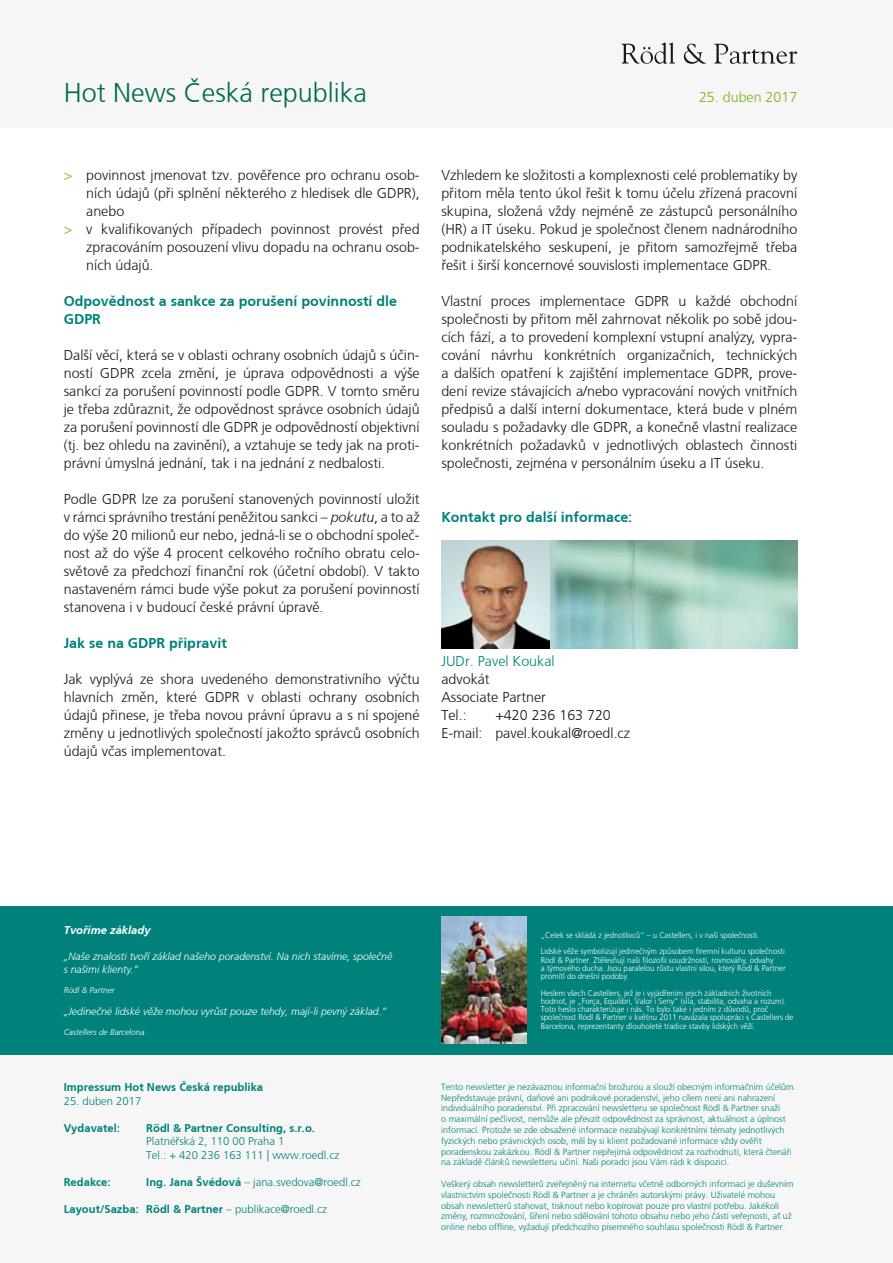
<style>
.page{position:relative;width:893px;height:1263px;background:#fff}
.page>*{position:absolute;margin:0;border:0;box-sizing:border-box;transform-origin:0 0}
.t1{font:300 27px "Frutiger CE";color:#006a4d}
.t2{font:300 14.25px/18px "Frutiger CE";color:#1a171b;text-align:justify}
.t3{font:700 14.25px/18px "Frutiger CE";color:#00827b}
.t4{font:300 14.25px "Frutiger CE";color:#00827b}
.t5{font:300 14.25px "Frutiger CE";color:#7ab51d}
.t6{font:700 11.25px "Frutiger CE";color:#00827b}
.t7{font:300 11.25px/13.5px "Frutiger CE";color:#00827b}
.t8{font:italic 700 11.25px "Frutiger CE";color:#fff}
.t9{font:italic 300 10.5px/12.6px "Frutiger CE";color:#fff}
.t10{font:300 9px/10.8px "Frutiger CE";color:#00827b}
.t11{font:300 8.25px/8.2px "Frutiger CE";color:#fff;scale:.95 1}
.t12{font:italic 300 8.25px "Frutiger CE";color:#fff}
.s1{color:#7ab51d}
.s2{font-style:italic}
.s3{font-weight:700}
.s4{font-weight:300}
</style>
<div class="page">
<div style="left:0;top:0;width:893px;height:128px;background:#f5f6f5"></div>
<div style="left:0;top:1054px;width:893px;height:209px;background:#f5f6f5"></div>
<div style="left:0;top:906px;width:893px;height:148px;background:#00827b"></div>
<img style="left:441px;top:916px;width:85px;height:128px">
<svg style="left:621px;top:43px;width:54px;height:21px"></svg>
<svg style="left:684px;top:44px;width:22px;height:20px"></svg>
<svg style="left:714px;top:43px;width:83px;height:21px"></svg>
<img style="left:441px;top:540px;width:356px;height:108px">
<h1 class="t1" style="left:64px;top:77px;width:305px">Hot News Česká republika</h1>
<p class="t5" style="left:699px;top:89px;width:100px">25. duben 2017</p>
<p class="t2" style="left:64px;top:166px;width:357px"><span class="s1">&gt;</span> povinnost jmenovat tzv. pověřence pro ochranu osob-</p>
<p class="t2" style="left:86px;top:184px;width:335px">ních údajů (při splnění některého z hledisek dle GDPR),</p>
<p class="t2" style="left:86px;top:202px;width:40px">anebo</p>
<p class="t2" style="left:64px;top:220px;width:357px"><span class="s1">&gt;</span> v kvalifikovaných případech povinnost provést před</p>
<p class="t2" style="left:86px;top:238px;width:335px">zpracováním posouzení vlivu dopadu na ochranu osob-</p>
<p class="t2" style="left:86px;top:256px;width:69px">ních údajů.</p>
<p class="t3" style="left:64px;top:292px;width:335px">Odpovědnost a sankce za porušení povinností dle<br>GDPR</p>
<p class="t2" style="left:64px;top:346px;width:357px">Další věcí, která se v oblasti ochrany osobních údajů s účin&shy;ností GDPR zcela změní, je úprava odpovědnosti a výše sankcí za porušení povinností podle GDPR. V tomto směru je třeba zdůraznit, že odpovědnost správce osobních údajů za porušení povinností dle GDPR je odpovědností objektivní (tj. bez ohledu na zavinění), a vztahuje se tedy jak na proti&shy;právní úmyslná jednání, tak i na jednání z nedbalosti.</p>
<p class="t2" style="left:64px;top:490px;width:357px">Podle GDPR lze za porušení stanovených povinností uložit v rámci správního trestání peněžitou sankci – <span class="s2">pokutu</span>, a to až do výše 20 milionů eur nebo, jedná-li se o obchodní společ&shy;nost až do výše 4 procent celkového ročního obratu celo&shy;světově za předchozí finanční rok (účetní období). V takto nastaveném rámci bude výše pokut za porušení povinností stanovena i v budoucí české právní úpravě.</p>
<p class="t3" style="left:64px;top:634px;width:165px">Jak se na GDPR připravit</p>
<p class="t2" style="left:64px;top:670px;width:357px">Jak vyplývá ze shora uvedeného demonstrativního výčtu hlavních změn, které GDPR v oblasti ochrany osobních údajů přinese, je třeba novou právní úpravu a s ní spojené změny u jednotlivých společností jakožto správců osobních údajů včas implementovat.</p>
<p class="t2" style="left:441px;top:166px;width:357px">Vzhledem ke složitosti a komplexnosti celé problematiky by přitom měla tento úkol řešit k tomu účelu zřízená pracovní skupina, složená vždy nejméně ze zástupců personálního (HR) a IT úseku. Pokud je společnost členem nadnárodního podnikatelského seskupení, je přitom samozřejmě třeba řešit i širší koncernové souvislosti implementace GDPR.</p>
<p class="t2" style="left:441px;top:292px;width:357px">Vlastní proces implementace GDPR u každé obchodní společnosti by přitom měl zahrnovat několik po sobě jdou&shy;cích fází, a to provedení komplexní vstupní analýzy, vypra&shy;cování návrhu konkrétních organizačních, technických a dalších opatření k zajištění implementace GDPR, prove&shy;dení revize stávajících a/nebo vypracování nových vnitřních předpisů a další interní dokumentace, která bude v plném souladu s požadavky dle GDPR, a konečně vlastní realizace konkrétních požadavků v jednotlivých oblastech činnosti společnosti, zejména v personálním úseku a IT úseku.</p>
<p class="t3" style="left:441px;top:508px;width:192px">Kontakt pro další informace:</p>
<p class="t4" style="left:441px;top:653px;width:115px">JUDr. Pavel Koukal</p>
<p class="t2" style="left:441px;top:670px;width:106px;text-align:left">advokát<br>Associate Partner<br>Tel.:</p>
<p class="t2" style="left:441px;top:706px;width:190px;text-indent:54px">+420 236 163 720<br>E-mail: pavel.koukal@roedl.cz</p>
<p class="t8" style="left:64px;top:923px;width:88px">Tvoříme základy</p>
<p class="t9" style="left:64px;top:950px;width:330px">„Naše znalosti tvoří základ našeho poradenství. Na nich stavíme, společně s našimi klienty.“</p>
<p class="t12" style="left:64px;top:985px;width:52px">Rödl &amp; Partner</p>
<p class="t9" style="left:64px;top:1005px;width:324px">„Jedinečné lidské věže mohou vyrůst pouze tehdy, mají-li pevný základ.“</p>
<p class="t12" style="left:64px;top:1027px;width:82px">Castellers de Barcelona</p>
<p class="t6" style="left:64px;top:1081px;width:201px">Impressum Hot News Česká republika</p>
<p class="t7" style="left:64px;top:1094px;width:79px">25. duben 2017</p>
<p class="t6" style="left:64px;top:1121px;width:58px">Vydavatel:</p>
<p class="t6" style="left:146px;top:1121px;width:170px">Rödl &amp; Partner Consulting, s.r.o.</p>
<p class="t7" style="left:146px;top:1135px;width:195px">Platnéřská 2, 110 00 Praha 1<br>Tel.: + 420 236 163 111 | www.roedl.cz</p>
<p class="t6" style="left:64px;top:1175px;width:48px">Redakce:</p>
<p class="t7" style="left:146px;top:1175px;width:216px"><span class="s3">Ing. Jana Švédová</span> – jana.svedova@roedl.cz</p>
<p class="t6" style="left:64px;top:1202px;width:265px">Layout/Sazba: Rödl &amp; Partner <span class="s4">– publikace@roedl.cz</span></p>
<p class="t11" style="left:541px;top:927px;width:258px;line-height:16.5px">„Celek se skládá z jednotlivců“ – u Castellers, i v naší společnosti.<br>Lidské věže symbolizují jedinečným způsobem firemní kulturu společnosti</p>
<p class="t11" style="left:541px;top:955px;width:259px">Rödl &amp; Partner. Ztělesňují naši filozofii soudržnosti, rovnováhy, odvahy<br>a týmového ducha. Jsou paralelou růstu vlastní silou, který Rödl &amp; Partner promítl do dnešní podoby.</p>
<p class="t11" style="left:541px;top:988px;width:267px">Heslem všech Castellers, jež je i vyjádřením jejich základních životních hodnot, je „Força, Equilibri, Valor i Seny“ (síla, stabilita, odvaha a rozum).<br>Toto heslo charakterizuje i nás. To bylo také i jedním z důvodů, proč společnost Rödl &amp; Partner v květnu 2011 navázala spolupráci s Castellers de Barcelona, reprezentanty dlouholeté tradice stavby lidských věží.</p>
<p class="t10" style="left:441px;top:1081px;width:357px">Tento newsletter je nezávaznou informační brožurou a slouží obecným informačním účelům.<br>Nepředstavuje právní, daňové ani podnikové poradenství, jeho cílem není ani nahrazení individuálního poradenství. Při zpracování newsletteru se společnost Rödl &amp; Partner snaží<br>o maximální pečlivost, nemůže ale převzít odpovědnost za správnost, aktuálnost a úplnost informací. Protože se zde obsažené informace nezabývají konkrétními tématy jednotlivých fyzických nebo právnických osob, měl by si klient požadované informace vždy ověřit poradenskou zakázkou. Rödl &amp; Partner nepřejímá odpovědnost za rozhodnutí, která čtenáři na základě článků newsletteru učiní. Naši poradci jsou Vám rádi k dispozici.</p>
<p class="t10" style="left:441px;top:1178px;width:354px">Veškerý obsah newsletterů zveřejněný na internetu včetně odborných informací je duševním vlastnictvím společnosti Rödl &amp; Partner a je chráněn autorskými právy. Uživatelé mohou obsah newsletterů stahovat, tisknout nebo kopírovat pouze pro vlastní potřebu. Jakékoli změny, rozmnožování, šíření nebo sdělování tohoto obsahu nebo jeho částí veřejnosti, ať už online nebo offline, vyžadují předchozího písemného souhlasu společnosti Rödl &amp; Partner.</p>
</div>
